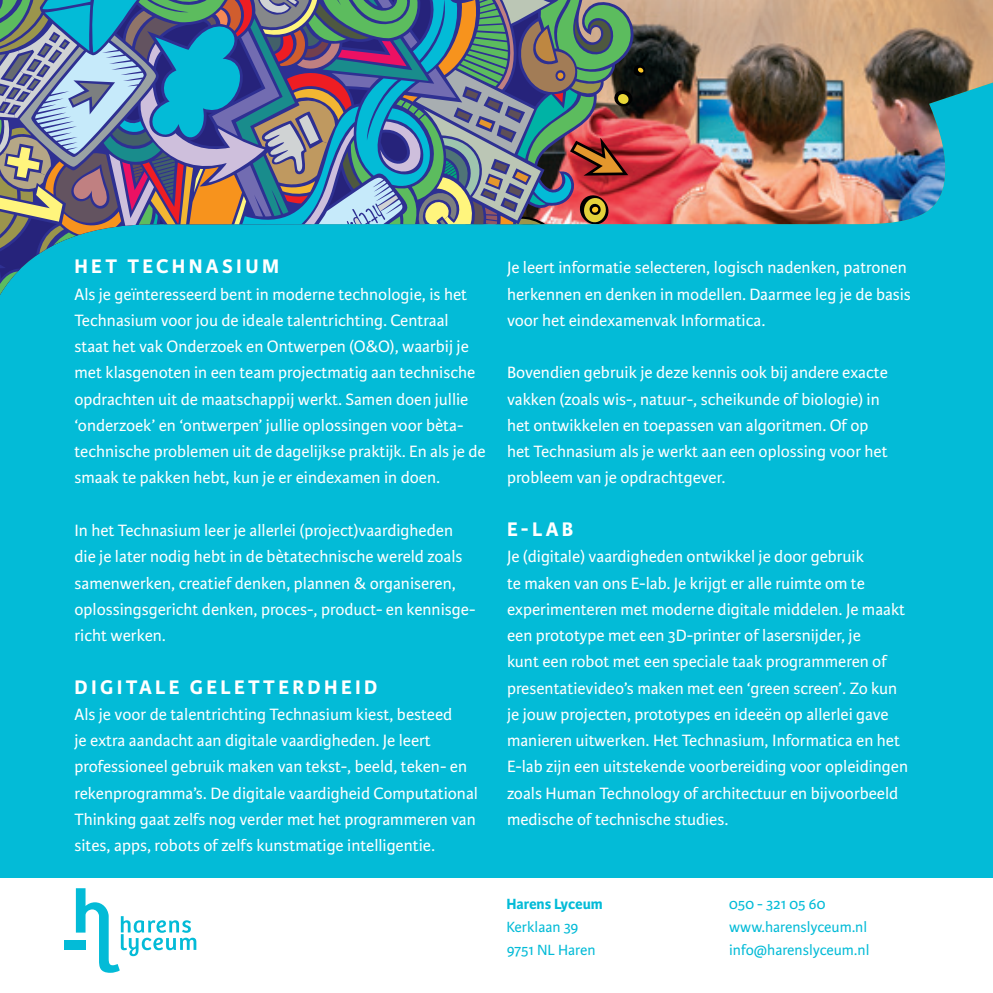
<style>
.page{position:relative;width:993px;height:993px;background:#fff}
.page>*{position:absolute;margin:0;border:0;box-sizing:border-box;transform-origin:0 0}
.kop{font:700 21px "Karmina Sans";letter-spacing:.16em;color:#fff}
.body{font:17.5px/26.2px "Karmina Sans";color:#fff}
.body_los{font:15.75px "Karmina Sans";color:#03bbd7}
.body_los-2{font:700 15.75px "Karmina Sans";color:#03bbd7}
</style>
<div class="page">
<div style="left:0;top:74px;width:992px;height:803px;background:#03bbd7"></div>
<img style="left:645px;top:0;width:347px;height:224px">
<svg style="left:0;top:0;width:645px;height:295px"></svg>
<svg style="left:76px;top:888px;width:120px;height:84px"></svg>
<div style="left:64px;top:940px;width:21px;height:9px;background:#03bbd7"></div>
<p class="kop" style="left:74px;top:254px;width:206px">HET TECHNASIUM</p>
<p class="body" style="left:74px;top:281px;width:412px">Als je geïnteresseerd bent in moderne technologie, is het Technasium voor jou de ideale talentrichting. Centraal staat het vak Onderzoek en Ontwerpen (O&amp;O), waarbij je met klasgenoten in een team projectmatig aan technische opdrachten uit de maatschappij werkt. Samen doen jullie ‘onderzoek’ en ‘ontwerpen’ jullie oplossingen voor bèta&shy;technische problemen uit de dagelijkse praktijk. En als je de smaak te pakken hebt, kun je er eindexamen in doen.</p>
<p class="body" style="left:74px;top:517px;width:402px">In het Technasium leer je allerlei (project)vaardigheden die je later nodig hebt in de bètatechnische wereld zoals samenwerken, creatief denken, plannen &amp; organiseren, oplossingsgericht denken, proces-, product- en kennisge&shy;richt werken.</p>
<p class="kop" style="left:74px;top:674px;width:304px">DIGITALE GELETTERDHEID</p>
<p class="body" style="left:74px;top:701px;width:405px">Als je voor de talentrichting Technasium kiest, besteed<br>je extra aandacht aan digitale vaardigheden. Je leert professioneel gebruik maken van tekst-, beeld, teken- en rekenprogramma’s. De digitale vaardigheid Computational Thinking gaat zelfs nog verder met het programmeren van sites, apps, robots of zelfs kunstmatige intelligentie.</p>
<p class="body" style="left:507px;top:255px;width:405px">Je leert informatie selecteren, logisch nadenken, patronen herkennen en denken in modellen. Daarmee leg je de basis voor het eindexamenvak Informatica.</p>
<p class="body" style="left:507px;top:360px;width:382px">Bovendien gebruik je deze kennis ook bij andere exacte vakken (zoals wis-, natuur-, scheikunde of biologie) in het ontwikkelen en toepassen van algoritmen. Of op het Technasium als je werkt aan een oplossing voor het probleem van je opdrachtgever.</p>
<p class="kop" style="left:507px;top:517px;width:68px">E-LAB</p>
<p class="body" style="left:507px;top:543px;width:402px">Je (digitale) vaardigheden ontwikkel je door gebruik<br>te maken van ons E-lab. Je krijgt er alle ruimte om te experimenteren met moderne digitale middelen. Je maakt een prototype met een 3D-printer of lasersnijder, je<br>kunt een robot met een speciale taak programmeren of presentatievideo’s maken met een ‘green screen’. Zo kun je jouw projecten, prototypes en ideeën op allerlei gave manieren uitwerken. Het Technasium, Informatica en het E-lab zijn een uitstekende voorbereiding voor opleidingen zoals Human Technology of architectuur en bijvoorbeeld medische of technische studies.</p>
<p class="body_los-2" style="left:506px;top:894px;width:98px">Harens Lyceum</p>
<p class="body_los" style="left:506px;top:917px;width:74px">Kerklaan 39</p>
<p class="body_los" style="left:506px;top:940px;width:91px">9751 NL Haren</p>
<p class="body_los" style="left:729px;top:895px;width:98px">050 - 321 05 60</p>
<p class="body_los" style="left:729px;top:917px;width:139px">www.harenslyceum.nl</p>
<p class="body_los" style="left:729px;top:940px;width:141px">info@harenslyceum.nl</p>
</div>
